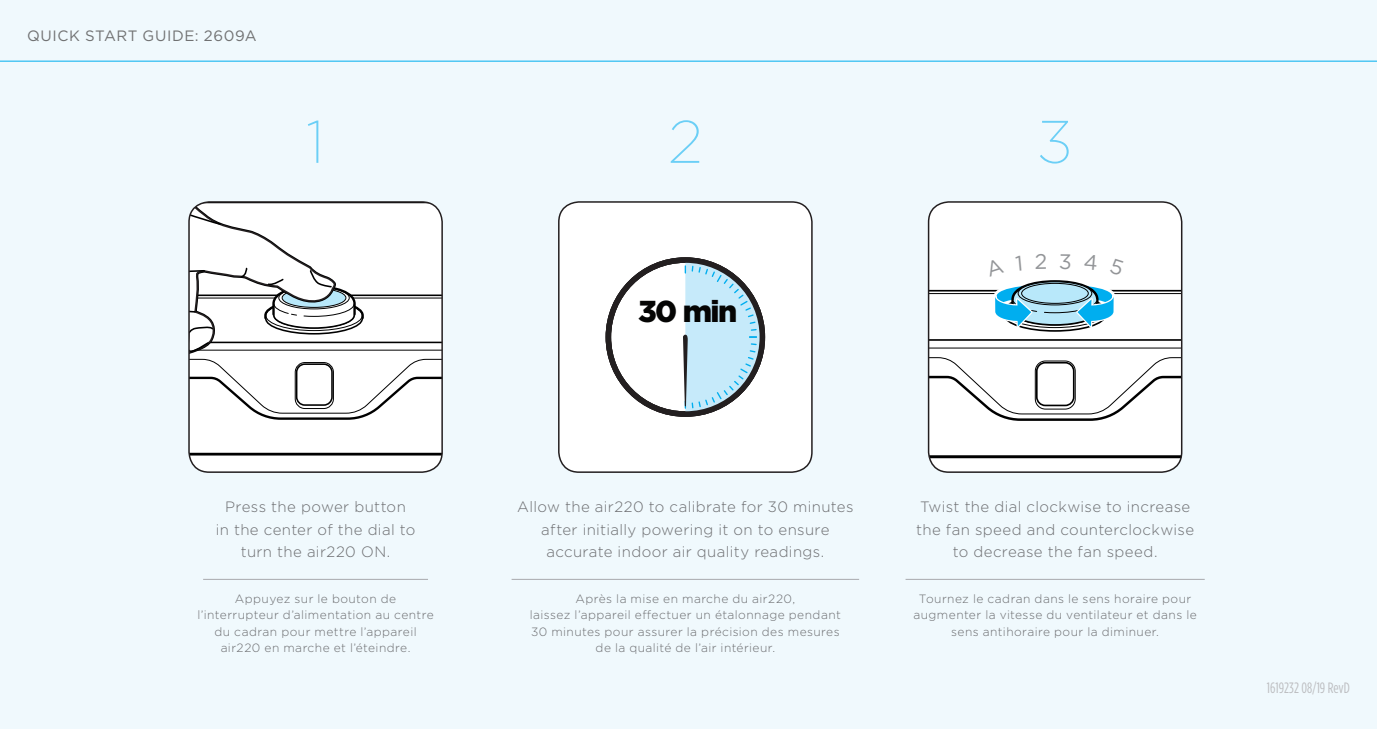
<style>
.page{position:relative;width:1377px;height:729px;background:#f0f9fd}
.page>*{position:absolute;margin:0;border:0;box-sizing:border-box;transform-origin:0 0}
.t1{font:200 60px "Gotham";color:#6bcff6}
.t2{font:900 30.3px "Gotham";color:#050504}
.t3{font:300 15px/22.5px "Gotham";letter-spacing:.025em;color:#6c6d70;text-align:center}
.t4{font:15px "Gotham";letter-spacing:.04em;color:#707172}
.t5{font:15px "Gotham Condensed";color:#bcbdc0}
.t6{font:300 12px/16.5px "Gotham";letter-spacing:.035em;color:#6c6d70;text-align:center}
</style>
<div class="page">
<hr style="left:0;top:61px;width:1377px;height:1px;background:#00aeef">
<svg style="left:189px;top:202px;width:253px;height:270px"></svg>
<div style="left:188px;top:201px;width:255px;height:272px;border:2px solid #231f20;border-radius:20px"></div>
<div style="left:559px;top:202px;width:253px;height:270px;background:#fff;border-radius:20px"></div>
<svg style="left:683px;top:261px;width:79px;height:153px"></svg>
<div style="left:606px;top:257px;width:159px;height:160px;border:6px solid #231f20;border-radius:50%"></div>
<div style="left:558px;top:201px;width:255px;height:272px;border:2px solid #231f20;border-radius:20px"></div>
<hr style="left:203px;top:579px;width:225px;height:1px;background:#a8a9ad">
<hr style="left:512px;top:579px;width:347px;height:1px;background:#a8a9ad">
<hr style="left:906px;top:579px;width:299px;height:1px;background:#a8a9ad">
<svg style="left:929px;top:202px;width:253px;height:270px"></svg>
<p class="t4" style="left:27px;top:26px;width:231px">QUICK START GUIDE: 2609A</p>
<h1 class="t1" style="left:306px;top:104px;width:21px">1</h1>
<h1 class="t1" style="left:668px;top:104px;width:36px">2</h1>
<h1 class="t1" style="left:1038px;top:104px;width:35px">3</h1>
<h2 class="t2" style="left:638px;top:291px;width:101px">30 min</h2>
<p class="t3" style="left:216px;top:495px;width:201px">Press the power button<br>in the center of the dial to turn the air220 ON.</p>
<p class="t6" style="left:197px;top:590px;width:238px">Appuyez sur le bouton de l’interrupteur d’alimentation au centre du cadran pour mettre l’appareil air220 en marche et l’éteindre.</p>
<p class="t3" style="left:517px;top:495px;width:338px">Allow the air220 to calibrate for 30 minutes after initially powering it on to ensure accurate indoor air quality readings.</p>
<p class="t6" style="left:530px;top:590px;width:312px">Après la mise en marche du air220,<br>laissez l’appareil effectuer un étalonnage pendant 30 minutes pour assurer la précision des mesures de la qualité de l’air intérieur.</p>
<p class="t3" style="left:916px;top:495px;width:280px">Twist the dial clockwise to increase the fan speed and counterclockwise to decrease the fan speed.</p>
<p class="t6" style="left:913px;top:590px;width:285px">Tournez le cadran dans le sens horaire pour augmenter la vitesse du ventilateur et dans le sens antihoraire pour la diminuer.</p>
<p class="t5" style="left:1267px;top:680px;width:85px">1619232 08/19 RevD</p>
</div>
